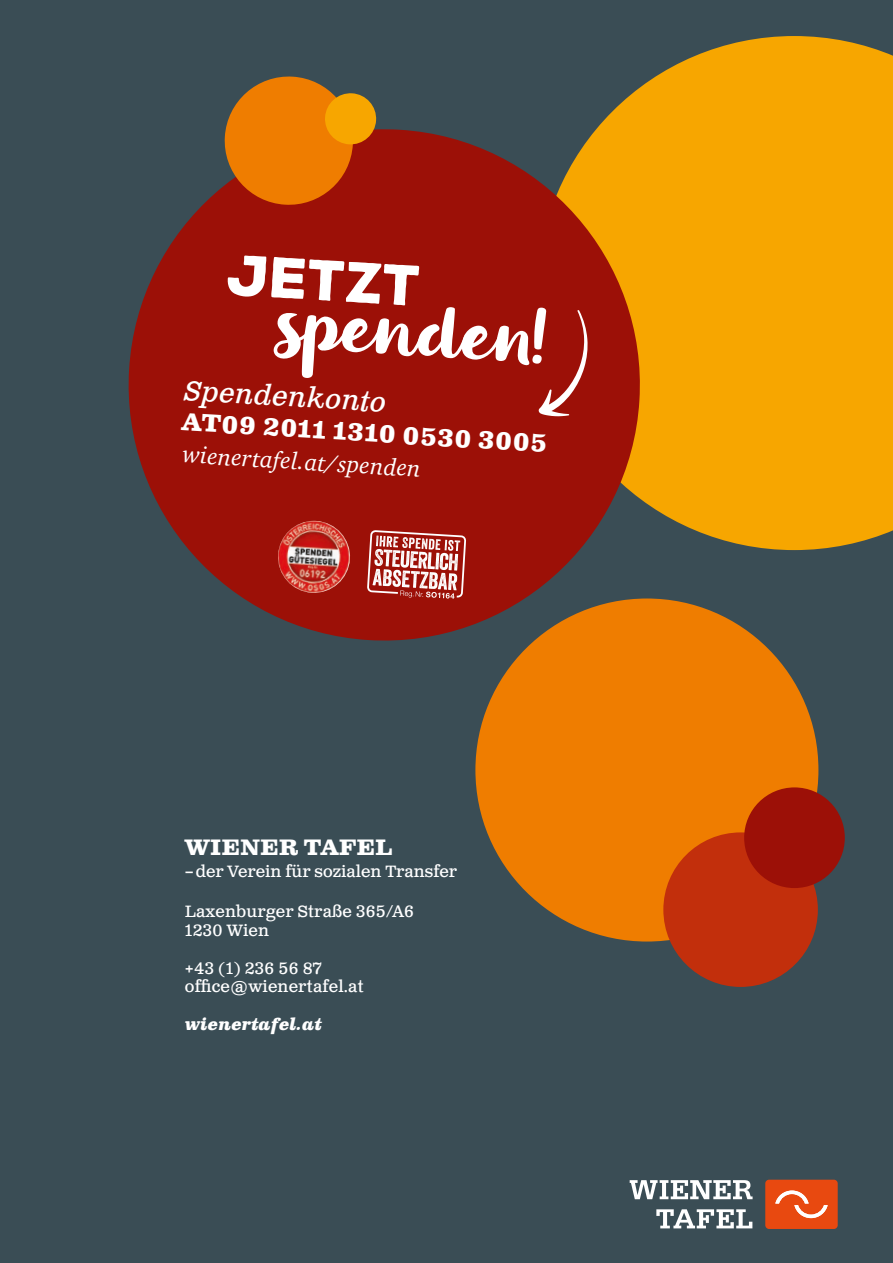
<style>
.page{position:relative;width:893px;height:1263px;background:#3a4d55}
.page>*{position:absolute;margin:0;border:0;box-sizing:border-box;transform-origin:0 0}
.t1{font:72.45px "Dessert Menu Script";color:#fff}
.t2{font:900 55.5px "Nexa Rust Sans";color:#fff}
.t3{font:italic 27.9px "Clarendon Text";color:#fff}
.t4{font:700 25.05px "Clarendon Text";color:#fff}
.t5{font:italic 24.15px "Charter ITC Std";color:#fff}
.t6{font:700 22.5px "Clarendon Text";letter-spacing:.01em;color:#fff}
.t7{font:16.5px/18.8px "Clarendon Text";letter-spacing:.01em;color:#fff}
.t8{font:italic 700 16.5px "Clarendon Text";letter-spacing:-.01em;color:#fff}
</style>
<div class="page">
<div style="left:475px;top:598px;width:343px;height:343px;background:#ef7d00;border-radius:50%"></div>
<div style="left:663px;top:832px;width:155px;height:155px;background:#c22f0c;border-radius:50%"></div>
<div style="left:744px;top:787px;width:101px;height:101px;background:#9c1007;border-radius:50%"></div>
<div style="left:765px;top:1180px;width:73px;height:49px;background:#e84910;border-radius:4px"></div>
<svg style="left:656px;top:1209px;width:96px;height:19px"></svg>
<svg style="left:630px;top:1180px;width:123px;height:19px"></svg>
<svg style="left:775px;top:1190px;width:53px;height:28px"></svg>
<svg style="left:603px;top:36px;width:290px;height:514px;background:#ea9f05"></svg>
<svg style="left:128px;top:121px;width:520px;height:528px;fill:#9c1007"></svg>
<svg style="left:538px;top:310px;width:50px;height:106px;background:#a93028"></svg>
<img style="left:277px;top:521px;width:74px;height:73px">
<svg style="left:367px;top:530px;width:99px;height:69px;background:#c16a65"></svg>
<svg style="left:223px;top:76px;width:154px;height:131px;background:#ca670b"></svg>
<h2 class="t2" style="left:231px;top:236px;width:195px;rotate:4deg">Jetzt</h2>
<h1 class="t1" style="left:279px;top:279px;width:276px;rotate:4deg">spenden!</h1>
<h3 class="t3" style="left:185px;top:374px;width:204px;rotate:3deg">Spendenkonto</h3>
<h3 class="t4" style="left:183px;top:408px;width:367px;rotate:3deg">AT09 2011 1310 0530 3005</h3>
<h3 class="t5" style="left:184px;top:438px;width:240px;rotate:4deg">wienertafel.at/spenden</h3>
<h3 class="t6" style="left:185px;top:833px;width:208px">WIENER TAFEL</h3>
<p class="t7" style="left:185px;top:862px;width:274px">– der Verein für sozialen Transfer</p>
<p class="t7" style="left:185px;top:903px;width:231px">Laxenburger Straße 365/A6<br>1230 Wien</p>
<p class="t7" style="left:185px;top:959px;width:180px">+43 (1) 236 56 87 office@wienertafel.at</p>
<p class="t8" style="left:185px;top:1014px;width:139px">wienertafel.at</p>
</div>
